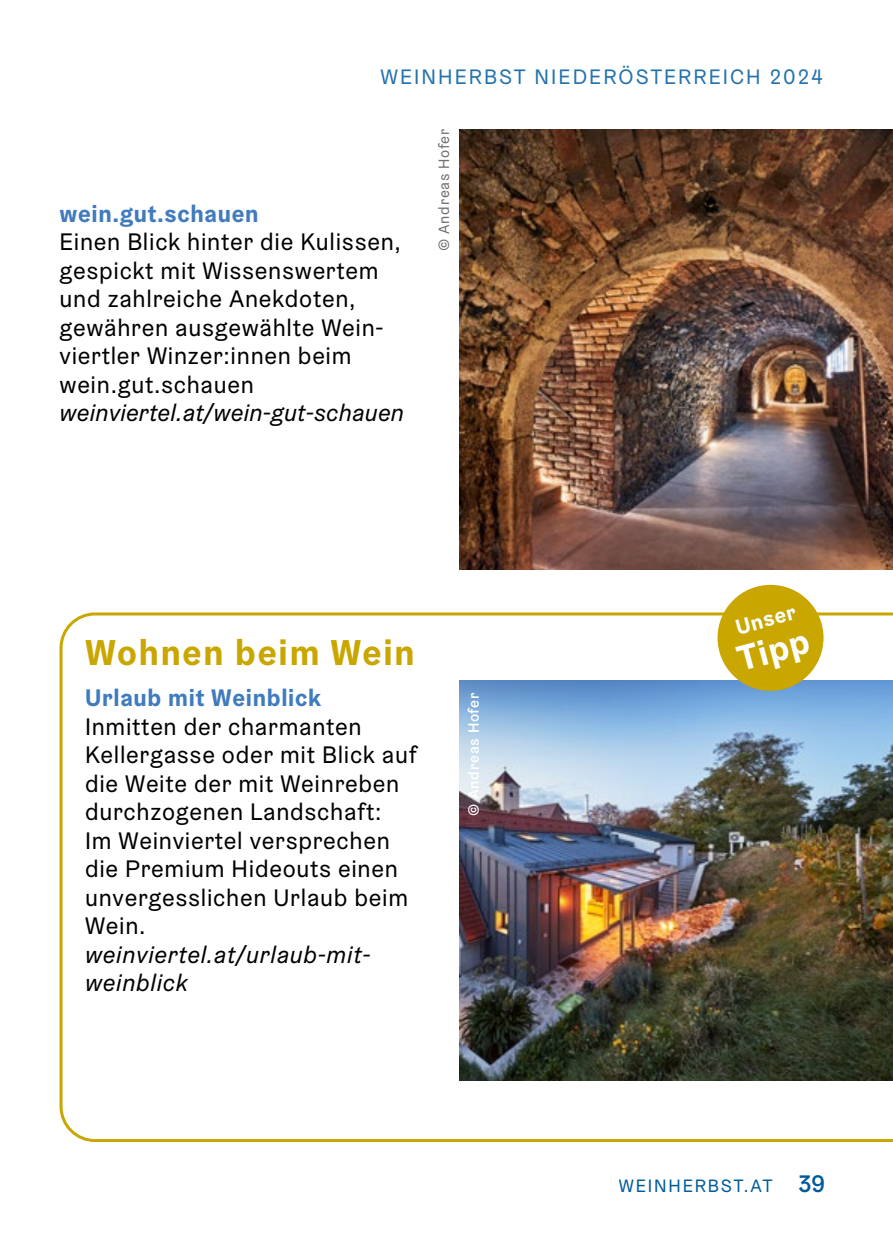
<style>
.page{position:relative;width:893px;height:1259px;background:#fff}
.page>*{position:absolute;margin:0;border:0;box-sizing:border-box;transform-origin:0 0}
._22_Destinations_Headlines{font:700 36px "Graebenbach";letter-spacing:.05em;color:#c9a600}
.t1{font:700 35.4px "Graebenbach";color:#fff}
.Zwischwnüberschrift_Themen{font:24px/28.5px "Graebenbach";letter-spacing:.03em;color:#000}
.Fliesstext__Themen{font:24px/28.5px "Graebenbach";letter-spacing:.03em;color:#000}
.Fliesstext__Themen-2{font:italic 24px/28.5px "Graebenbach";letter-spacing:.03em;color:#000}
.Fliesstext__Themen-3{font:italic 24px "Graebenbach";letter-spacing:.01em;color:#000}
.Zwischwnüberschrift_Themen-2{font:700 24px "Graebenbach";letter-spacing:.03em;color:#407bbe}
.t2{font:700 21.6px "Graebenbach";color:#fff}
.t3{font:21px "Graebenbach";letter-spacing:.1em;color:#2473ad}
.t4{font:18px "Graebenbach";letter-spacing:.1em;color:#005a9a}
.GZ13_Fotocredits{font:15px "Graebenbach";letter-spacing:.05em;color:#706f6f}
.GZ13_Fotocredits-2{font:500 15px "Graebenbach";letter-spacing:.05em;color:#fff}
.s1{font-weight:700;color:#407bbe}
.s2{font-weight:500;font-size:24px}
</style>
<div class="page">
<img style="left:459px;top:129px;width:434px;height:441px">
<svg style="left:60px;top:612px;width:833px;height:530px"></svg>
<img style="left:459px;top:680px;width:434px;height:400px">
<div style="left:717px;top:585px;width:106px;height:106px;background:#c9a600;border-radius:50%"></div>
<p class="t3" style="left:380px;top:63px;width:444px">WEINHERBST NIEDERÖSTERREICH 2024</p>
<p class="Zwischwnüberschrift_Themen-2" style="left:60px;top:198px;width:201px">wein.gut.schauen</p>
<p class="Fliesstext__Themen" style="left:60px;top:227px;width:343px">Einen Blick hinter die Kulissen, gespickt mit Wissenswertem und zahlreiche Anekdoten, gewähren ausgewählte Wein&shy;viertler Winzer:innen beim wein.gut.schauen</p>
<p class="Fliesstext__Themen-3" style="left:60px;top:398px;width:346px">weinviertel.at/wein-gut-schauen</p>
<p class="GZ13_Fotocredits" style="left:434px;top:251px;width:123px;rotate:-90deg">© Andreas Hofer</p>
<p class="_22_Destinations_Headlines" style="left:85px;top:629px;width:331px">Wohnen beim Wein</p>
<p class="Zwischwnüberschrift_Themen" style="left:85px;top:683px;width:333px"><span class="s1">Urlaub mit Weinblick<br></span>Inmitten der charmanten<br>Kellergasse oder mit Blick auf die Weite der mit Weinreben durchzogenen Landschaft:<br>Im Weinviertel versprechen die Premium Hideouts einen unvergesslichen Urlaub beim<br>Wein.</p>
<p class="Fliesstext__Themen-2" style="left:85px;top:940px;width:287px">weinviertel.at/urlaub-mit&shy;weinblick</p>
<p class="GZ13_Fotocredits-2" style="left:464px;top:815px;width:124px;rotate:-90deg">© Andreas Hofer</p>
<p class="t2" style="left:732px;top:614px;width:63px;rotate:-15deg">Unser</p>
<p class="t1" style="left:732px;top:637px;width:74px;rotate:-15deg">Tipp</p>
<p class="t4" style="left:619px;top:1175px;width:208px">WEINHERBST.AT <span class="s2">39</span></p>
</div>
